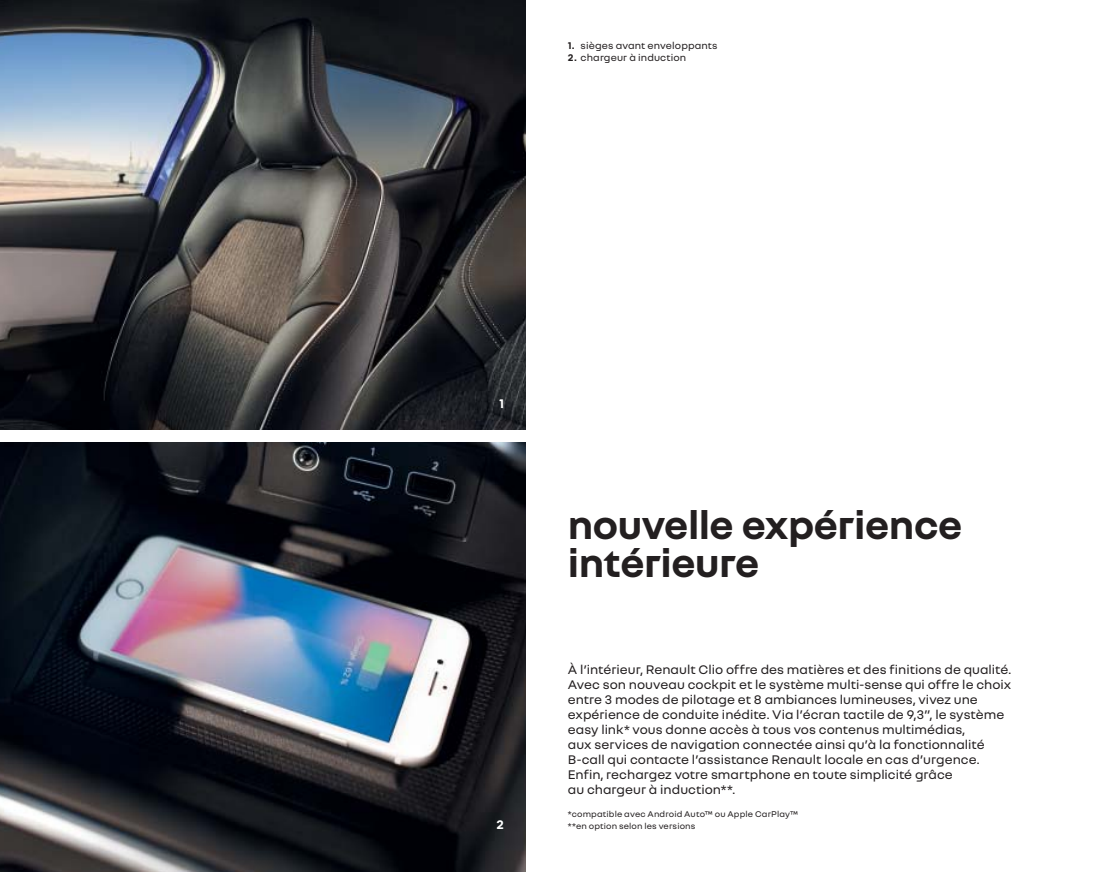
<style>
.page{position:relative;width:1106px;height:872px;background:#fff}
.page>*{position:absolute;margin:0;border:0;box-sizing:border-box;transform-origin:0 0}
.t1{font:700 42px/38.4px "Nouvel R";letter-spacing:-.01em;color:#231f20}
.t2{font:13.5px/15px "Nouvel R";color:#231f20}
.t3{font:700 13.5px "Nouvel R";color:#fff}
.t4{font:10.5px "Nouvel R";letter-spacing:.01em;color:#231f20}
.t5{font:9px/12px "Nouvel R";letter-spacing:.015em;color:#231f20}
.s1{font-weight:700}
</style>
<div class="page">
<img style="left:0;top:0;width:525px;height:429px">
<img style="left:0;top:442px;width:525px;height:430px">
<p class="t4" style="left:568px;top:42px;width:151px"><span class="s1">1.</span> sièges avant enveloppants</p>
<p class="t4" style="left:568px;top:54px;width:120px"><span class="s1">2.</span> chargeur à induction</p>
<p class="t3" style="left:499px;top:399px;width:6px">1</p>
<h1 class="t1" style="left:568px;top:508px;width:396px">nouvelle expérience intérieure</h1>
<p class="t2" style="left:568px;top:663px;width:445px">À l’intérieur, Renault Clio offre des matières et des finitions de qualité.<br>Avec son nouveau cockpit et le système multi-sense qui offre le choix entre 3 modes de pilotage et 8 ambiances lumineuses, vivez une expérience de conduite inédite. Via l’écran tactile de 9,3”, le système easy link* vous donne accès à tous vos contenus multimédias,<br>aux services de navigation connectée ainsi qu’à la fonctionnalité B-call qui contacte l’assistance Renault locale en cas d’urgence.<br>Enfin, rechargez votre smartphone en toute simplicité grâce<br>au chargeur à induction**.</p>
<p class="t3" style="left:496px;top:820px;width:9px">2</p>
<p class="t5" style="left:568px;top:809px;width:232px">*compatible avec Android Auto™ ou Apple CarPlay™ **en option selon les versions</p>
</div>
